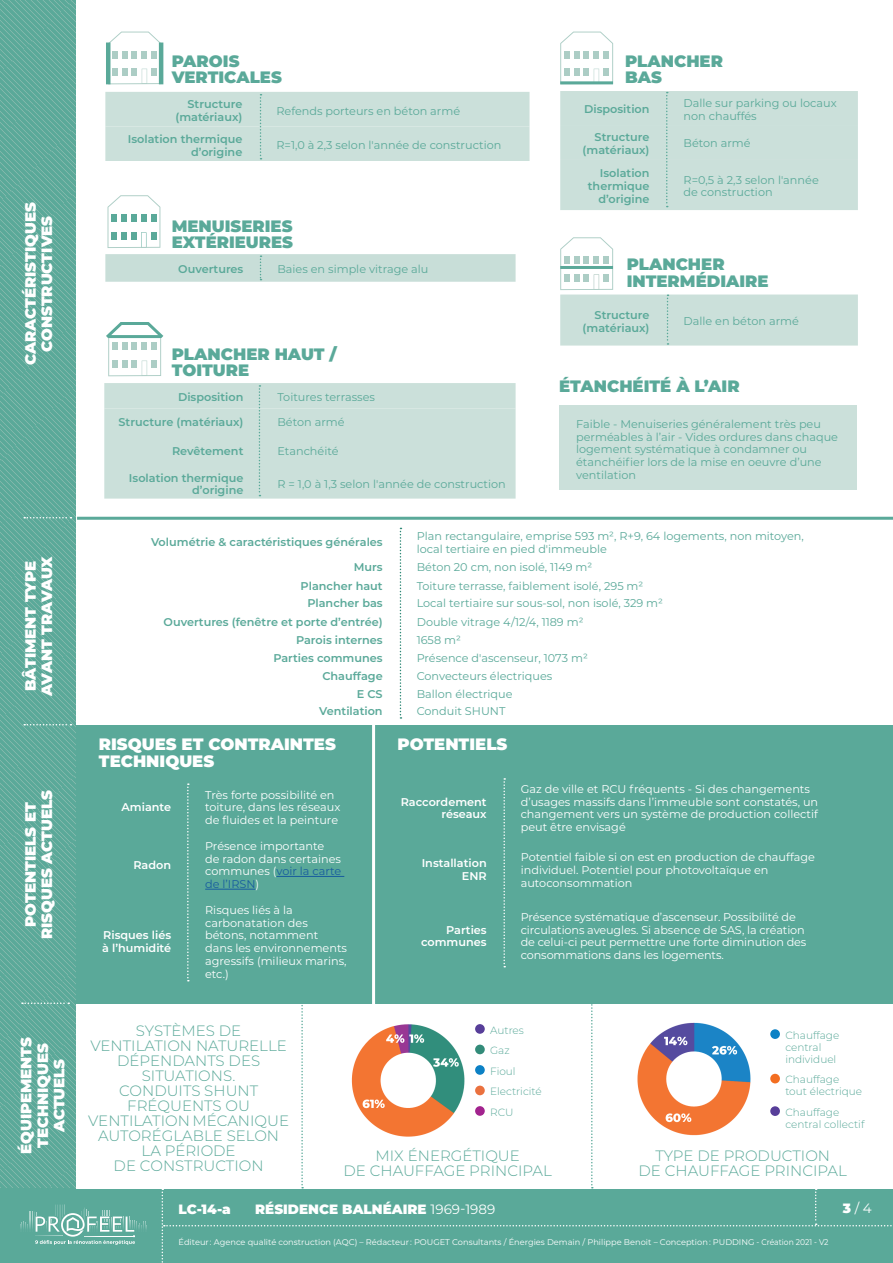
<style>
.page{position:relative;width:893px;height:1263px;background:#fff}
.page>*{position:absolute;margin:0;border:0;box-sizing:border-box;transform-origin:0 0}
.t1{font:900 16.5px/16.5px "Montserrat";color:#5aa999}
.t2{font:900 16.5px/16.5px "Montserrat";color:#fff}
.t3{font:300 15px/15px "Montserrat";color:#5aa999;text-align:center}
.t4{font:900 15px/16.5px "Montserrat";color:#fff;text-align:center}
.t5{font:900 13.5px "Montserrat";color:#fff}
.t6{font:13.5px "Montserrat";color:#fff}
.t7{font:11.25px/12.8px "Montserrat";color:#5aa999}
.t8{font:11.25px/12.8px "Montserrat";color:#fff}
.t9{font:600 11.25px/12.8px "Montserrat";color:#5aa999;text-align:right}
.t10{font:600 11.25px/12.8px "Montserrat";color:#fff;text-align:right}
.t11{font:300 10.5px/20.5px "Montserrat";color:#5aa999}
.t12{font:8.25px "Montserrat";color:#fff}
.s1{color:#175d9e}
.s2{font-weight:400}
.s3{font-weight:900}
</style>
<div class="page">
<svg style="left:0;top:0;width:77px;height:1188px;background:#62ab9c"></svg>
<div style="left:0;top:1188px;width:893px;height:75px;background:#5aa999"></div>
<svg style="left:20px;top:1204px;width:127px;height:41px"></svg>
<div style="left:77px;top:725px;width:816px;height:279px;background:#5aa999"></div>
<hr style="left:276px;top:876px;width:68px;height:1px;background:#175d9e">
<hr style="left:205px;top:889px;width:51px;height:1px;background:#175d9e">
<div style="left:559px;top:406px;width:298px;height:84px;background:#cbe0da"></div>
<div style="left:105px;top:92px;width:424px;height:69px;background:#cbe0da"></div>
<div style="left:105px;top:254px;width:411px;height:28px;background:#c8ded8"></div>
<div style="left:104px;top:383px;width:412px;height:116px;background:#cbe0da"></div>
<div style="left:560px;top:91px;width:298px;height:119px;background:#cbe0da"></div>
<svg style="left:187px;top:783px;width:2px;height:198px"></svg>
<svg style="left:503px;top:778px;width:2px;height:189px"></svg>
<hr style="left:77px;top:517px;width:816px;height:3px;background:#5aa999">
<svg style="left:22px;top:1002px;width:47px;height:2px"></svg>
<svg style="left:24px;top:724px;width:47px;height:1px"></svg>
<svg style="left:24px;top:517px;width:47px;height:1px"></svg>
<svg style="left:162px;top:992px;width:731px;height:271px"></svg>
<hr style="left:372px;top:722px;width:3px;height:282px;background:#fff">
<img style="left:335px;top:1010px;width:132px;height:131px">
<img style="left:621px;top:1011px;width:136px;height:128px">
<div style="left:475px;top:1024px;width:10px;height:10px;background:#573e99;border-radius:50%"></div>
<div style="left:475px;top:1044px;width:10px;height:10px;background:#328b79;border-radius:50%"></div>
<div style="left:475px;top:1065px;width:10px;height:10px;background:#0c81c5;border-radius:50%"></div>
<div style="left:475px;top:1085px;width:10px;height:10px;background:#ea713f;border-radius:50%"></div>
<div style="left:475px;top:1106px;width:10px;height:10px;background:#a2238e;border-radius:50%"></div>
<div style="left:770px;top:1029px;width:10px;height:10px;background:#0c81c5;border-radius:50%"></div>
<div style="left:770px;top:1074px;width:10px;height:9px;background:#f36e21;border-radius:50%"></div>
<div style="left:770px;top:1106px;width:10px;height:10px;background:#573e99;border-radius:50%"></div>
<svg style="left:108px;top:32px;width:53px;height:52px"></svg>
<hr style="left:159px;top:43px;width:4px;height:41px;background:#5aa999">
<hr style="left:106px;top:43px;width:4px;height:41px;background:#5aa999">
<svg style="left:560px;top:32px;width:53px;height:49px"></svg>
<svg style="left:108px;top:195px;width:52px;height:53px"></svg>
<svg style="left:106px;top:322px;width:58px;height:54px"></svg>
<hr style="left:121px;top:322px;width:28px;height:3px;background:#5aa999">
<svg style="left:560px;top:237px;width:298px;height:109px"></svg>
<hr style="left:560px;top:266px;width:53px;height:3px;background:#5aa999">
<hr style="left:560px;top:81px;width:53px;height:3px;background:#5aa999">
<svg style="left:400px;top:528px;width:1px;height:191px"></svg>
<h2 class="t4" style="left:21px;top:365px;width:164px;rotate:-90deg">CARACTÉRISTIQUES<br>CONSTRUCTIVES</h2>
<h2 class="t4" style="left:21px;top:696px;width:141px;rotate:-90deg">BÂTIMENT TYPE<br>AVANT TRAVAUX</h2>
<h2 class="t4" style="left:21px;top:939px;width:150px;rotate:-90deg">POTENTIELS ET<br>RISQUES ACTUELS</h2>
<h2 class="t4" style="left:17px;top:1154px;width:119px;rotate:-90deg">ÉQUIPEMENTS<br>TECHNIQUES<br>ACTUELS</h2>
<h1 class="t1" style="left:172px;top:51px;width:112px">PAROIS<br>VERTICALES</h1>
<p class="t9" style="left:175px;top:97px;width:68px">Structure (matériaux)</p>
<p class="t7" style="left:276px;top:104px;width:185px">Refends porteurs en béton armé</p>
<p class="t9" style="left:128px;top:132px;width:116px">Isolation thermique d’origine</p>
<p class="t7" style="left:276px;top:138px;width:226px">R=1,0 à 2,3 selon l'année de construction</p>
<h1 class="t1" style="left:172px;top:216px;width:123px">MENUISERIES<br>EXTÉRIEURES</h1>
<p class="t9" style="left:178px;top:262px;width:67px">Ouvertures</p>
<p class="t7" style="left:277px;top:263px;width:153px">Baies en simple vitrage alu</p>
<h1 class="t1" style="left:172px;top:345px;width:166px">PLANCHER HAUT /<br>TOITURE</h1>
<p class="t9" style="left:178px;top:390px;width:67px">Disposition</p>
<p class="t7" style="left:277px;top:390px;width:99px">Toitures terrasses</p>
<p class="t9" style="left:119px;top:415px;width:126px">Structure (matériaux)</p>
<p class="t7" style="left:277px;top:415px;width:69px">Béton armé</p>
<p class="t9" style="left:172px;top:444px;width:73px">Revêtement</p>
<p class="t7" style="left:277px;top:444px;width:63px">Etanchéité</p>
<p class="t9" style="left:129px;top:471px;width:116px">Isolation thermique d’origine</p>
<p class="t7" style="left:277px;top:477px;width:230px">R = 1,0 à 1,3 selon l'année de construction</p>
<h1 class="t1" style="left:625px;top:51px;width:99px">PLANCHER<br>BAS</h1>
<p class="t9" style="left:584px;top:103px;width:67px">Disposition</p>
<p class="t7" style="left:684px;top:96px;width:155px">Dalle sur parking ou locaux non chauffés</p>
<p class="t9" style="left:583px;top:130px;width:68px">Structure (matériaux)</p>
<p class="t7" style="left:684px;top:137px;width:69px">Béton armé</p>
<p class="t9" style="left:588px;top:166px;width:63px">Isolation thermique d’origine</p>
<p class="t7" style="left:684px;top:173px;width:137px">R=0,5 à 2,3 selon l'année de construction</p>
<h1 class="t1" style="left:627px;top:255px;width:143px">PLANCHER<br>INTERMÉDIAIRE</h1>
<p class="t9" style="left:583px;top:308px;width:68px">Structure (matériaux)</p>
<p class="t7" style="left:684px;top:315px;width:117px">Dalle en béton armé</p>
<h1 class="t1" style="left:559px;top:377px;width:182px">ÉTANCHÉITÉ À L’AIR</h1>
<p class="t7" style="left:576px;top:417px;width:263px">Faible - Menuiseries généralement très peu perméables à l’air - Vides ordures dans chaque logement systématique à condamner ou étanchéifier lors de la mise en oeuvre d’une ventilation</p>
<p class="t9" style="left:151px;top:535px;width:233px">Volumétrie &amp; caractéristiques générales</p>
<p class="t7" style="left:417px;top:529px;width:389px">Plan rectangulaire, emprise 593 m², R+9, 64 logements, non mitoyen, local tertiaire en pied d'immeuble</p>
<p class="t9" style="left:354px;top:560px;width:30px">Murs</p>
<p class="t7" style="left:417px;top:560px;width:177px">Béton 20 cm, non isolé, 1149 m²</p>
<p class="t9" style="left:301px;top:579px;width:84px">Plancher haut</p>
<p class="t7" style="left:417px;top:579px;width:228px">Toiture terrasse, faiblement isolé, 295 m²</p>
<p class="t9" style="left:307px;top:596px;width:77px">Plancher bas</p>
<p class="t7" style="left:417px;top:597px;width:248px">Local tertiaire sur sous-sol, non isolé, 329 m²</p>
<p class="t9" style="left:164px;top:615px;width:221px">Ouvertures (fenêtre et porte d’entrée)</p>
<p class="t7" style="left:417px;top:615px;width:168px">Double vitrage 4/12/4, 1189 m²</p>
<p class="t9" style="left:296px;top:634px;width:88px">Parois internes</p>
<p class="t7" style="left:417px;top:634px;width:46px">1658 m²</p>
<p class="t9" style="left:273px;top:651px;width:111px">Parties communes</p>
<p class="t7" style="left:417px;top:651px;width:173px">Présence d'ascenseur, 1073 m²</p>
<p class="t9" style="left:322px;top:669px;width:62px">Chauffage</p>
<p class="t7" style="left:417px;top:669px;width:137px">Convecteurs électriques</p>
<p class="t9" style="left:357px;top:687px;width:27px">E CS</p>
<p class="t7" style="left:417px;top:687px;width:97px">Ballon électrique</p>
<p class="t9" style="left:319px;top:704px;width:65px">Ventilation</p>
<p class="t7" style="left:417px;top:704px;width:90px">Conduit SHUNT</p>
<h1 class="t2" style="left:99px;top:735px;width:239px">RISQUES ET CONTRAINTES<br>TECHNIQUES</h1>
<p class="t10" style="left:122px;top:800px;width:51px">Amiante</p>
<p class="t8" style="left:205px;top:788px;width:137px">Très forte possibilité en toiture, dans les réseaux de fluides et la peinture</p>
<p class="t10" style="left:133px;top:858px;width:39px">Radon</p>
<p class="t10" style="left:102px;top:928px;width:70px;text-align:left">Risques liés à l’humidité</p>
<p class="t8" style="left:205px;top:839px;width:138px">Présence importante de radon dans certaines communes (<span class="s1">voir la carte de l’IRSN</span>)</p>
<p class="t8" style="left:205px;top:903px;width:143px">Risques liés à la carbonatation des bétons, notamment dans les environnements agressifs (milieux marins, etc.)</p>
<h1 class="t2" style="left:397px;top:735px;width:111px">POTENTIELS</h1>
<p class="t10" style="left:401px;top:795px;width:87px">Raccordement réseaux</p>
<p class="t8" style="left:521px;top:782px;width:299px">Gaz de ville et RCU fréquents - Si des changements d’usages massifs dans l’immeuble sont constatés, un changement vers un système de production collectif peut être envisagé</p>
<p class="t10" style="left:422px;top:856px;width:67px">Installation<br>ENR</p>
<p class="t8" style="left:521px;top:850px;width:296px">Potentiel faible si on est en production de chauffage individuel. Potentiel pour photovoltaïque en autoconsommation</p>
<p class="t10" style="left:421px;top:923px;width:67px">Parties communes</p>
<p class="t8" style="left:521px;top:910px;width:287px">Présence systématique d’ascenseur. Possibilité de circulations aveugles. Si absence de SAS, la création de celui-ci peut permettre une forte diminution des consommations dans les logements.</p>
<h2 class="t3" style="left:88px;top:1023px;width:202px">SYSTÈMES DE<br>VENTILATION NATURELLE<br>DÉPENDANTS DES<br>SITUATIONS.<br>CONDUITS SHUNT<br>FRÉQUENTS OU<br>VENTILATION MÉCANIQUE<br>AUTORÉGLABLE SELON<br>LA PÉRIODE<br>DE CONSTRUCTION</h2>
<p class="t11" style="left:490px;top:1019px;width:53px">Autres<br>Gaz<br>Fioul<br>Electricité<br>RCU</p>
<p class="t11" style="left:785px;top:1029px;width:56px;line-height:12px">Chauffage central individuel</p>
<p class="t11" style="left:785px;top:1073px;width:78px;line-height:12px">Chauffage tout électrique</p>
<p class="t11" style="left:785px;top:1106px;width:81px;line-height:12px">Chauffage central collectif</p>
<h2 class="t3" style="left:343px;top:1147px;width:210px">MIX ÉNERGÉTIQUE<br>DE CHAUFFAGE PRINCIPAL</h2>
<h2 class="t3" style="left:639px;top:1147px;width:210px">TYPE DE PRODUCTION<br>DE CHAUFFAGE PRINCIPAL</h2>
<p class="t5" style="left:179px;top:1199px;width:54px">LC-14-a</p>
<p class="t5" style="left:255px;top:1199px;width:242px">RÉSIDENCE BALNÉAIRE <span class="s2">1969-1989</span></p>
<p class="t12" style="left:179px;top:1236px;width:651px">Éditeur : Agence qualité construction (AQC) – Rédacteur : POUGET Consultants / Énergies Demain / Philippe Benoit – Conception : PUDDING - Création 2021 - V2</p>
<p class="t6" style="left:843px;top:1199px;width:30px"><span class="s3">3</span> / 4</p>
</div>
